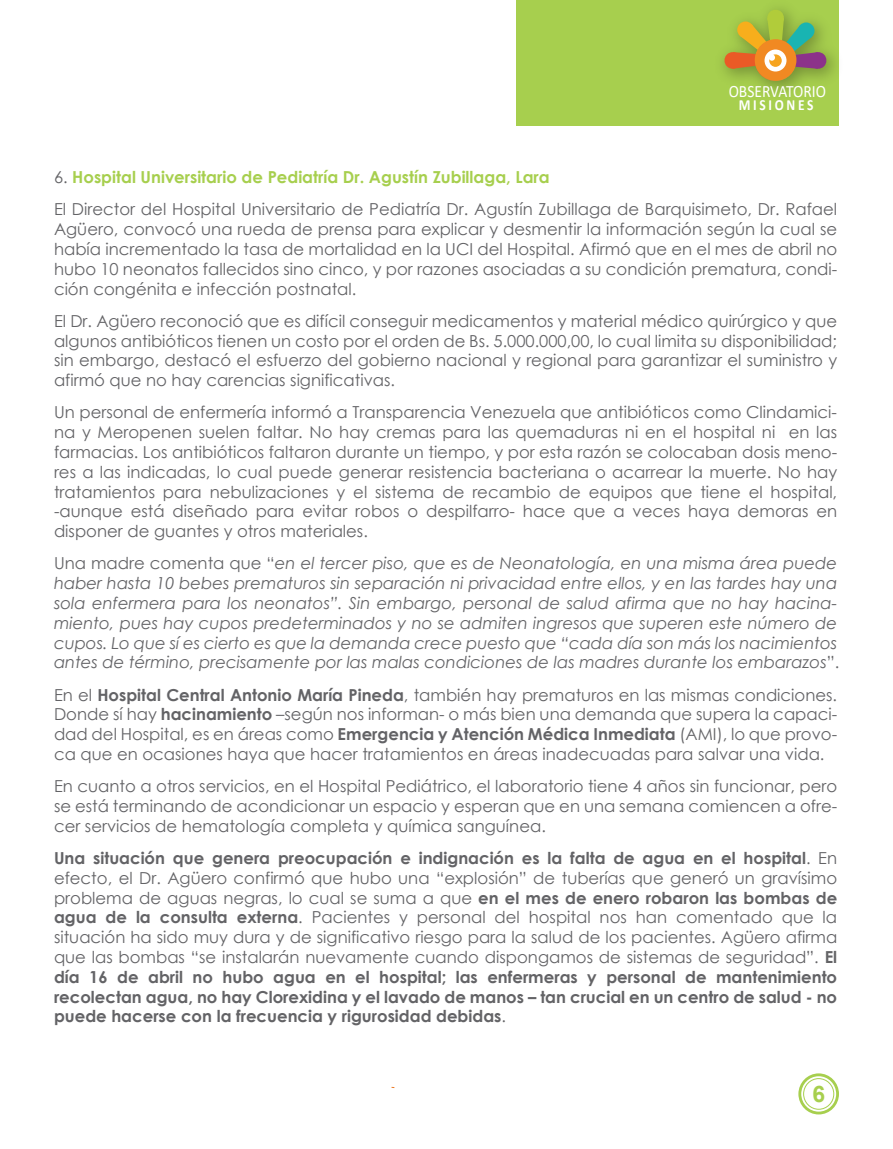
<style>
.page{position:relative;width:893px;height:1149px;background:#fff}
.page>*{position:absolute;margin:0;border:0;box-sizing:border-box;transform-origin:0 0}
.t1{font:700 22.8px "Arial";color:#a7cf4e}
.t2{font:17.4px "Calibri";color:#fff;scale:.89 1}
.t3{font:16.5px/19.8px "Century Gothic";color:#636366;text-align:justify}
.t4{font:italic 16.5px/19.8px "Century Gothic";color:#636366}
.t5{font:700 15.45px "Calibri";letter-spacing:.2em;color:#fff;scale:.87 1}
.s1{font-weight:700;color:#a7cf4e}
.s2{font-style:normal}
.s3{font-weight:700}
</style>
<div class="page">
<div style="left:517px;top:0;width:322px;height:125px;background:#a7cf4e"></div>
<svg style="left:724px;top:9px;width:103px;height:74px"></svg>
<div style="left:755px;top:39px;width:41px;height:42px;background:#f18922;border-radius:50%"></div>
<div style="left:764px;top:49px;width:22px;height:22px;background:#fff;border-radius:50%"></div>
<div style="left:769px;top:54px;width:13px;height:13px;background:#f6a41f;border-radius:50%"></div>
<div style="left:769px;top:54px;width:6px;height:7px;background:#fff;border-radius:50%"></div>
<svg style="left:800px;top:1074px;width:37px;height:38px"></svg>
<div style="left:798px;top:1072px;width:41px;height:42px;border:3px solid #a7cf4e;border-radius:50%"></div>
<div style="left:803px;top:1077px;width:31px;height:32px;border:1px solid #a7cf4e;border-radius:50%"></div>
<p class="t2" style="left:729px;top:79px;width:111px">OBSERVATORIO</p>
<p class="t5" style="left:739px;top:94px;width:88px">MISIONES</p>
<p class="t3" style="left:54px;top:161px;width:785px;line-height:32.1px">6. <span class="s1">Hospital Universitario de Pediatría Dr. Agustín Zubillaga, Lara<br></span>El Director del Hospital Universitario de Pediatría Dr. Agustín Zubillaga de Barquisimeto, Dr. Rafael</p>
<p class="t3" style="left:54px;top:219px;width:785px">Agüero, convocó una rueda de prensa para explicar y desmentir la información según la cual se había incrementado la tasa de mortalidad en la UCI del Hospital. Afirmó que en el mes de abril no hubo 10 neonatos fallecidos sino cinco, y por razones asociadas a su condición prematura, condi&shy;ción congénita e infección postnatal.</p>
<p class="t3" style="left:54px;top:310px;width:785px">El Dr. Agüero reconoció que es difícil conseguir medicamentos y material médico quirúrgico y que algunos antibióticos tienen un costo por el orden de Bs. 5.000.000,00, lo cual limita su disponibilidad; sin embargo, destacó el esfuerzo del gobierno nacional y regional para garantizar el suministro y afirmó que no hay carencias significativas.</p>
<p class="t3" style="left:54px;top:402px;width:785px">Un personal de enfermería informó a Transparencia Venezuela que antibióticos como Clindamici&shy;na y Meropenen suelen faltar. No hay cremas para las quemaduras ni en el hospital ni en las farmacias. Los antibióticos faltaron durante un tiempo, y por esta razón se colocaban dosis meno&shy;res a las indicadas, lo cual puede generar resistencia bacteriana o acarrear la muerte. No hay tratamientos para nebulizaciones y el sistema de recambio de equipos que tiene el hospital, -aunque está diseñado para evitar robos o despilfarro- hace que a veces haya demoras en disponer de guantes y otros materiales.</p>
<p class="t4" style="left:54px;top:553px;width:787px"><span class="s2">Una madre comenta que “</span>en el tercer piso, que es de Neonatología, en una misma área puede haber hasta 10 bebes prematuros sin separación ni privacidad entre ellos, y en las tardes hay una sola enfermera para los neonatos”. Sin embargo, personal de salud afirma que no hay hacina&shy;miento, pues hay cupos predeterminados y no se admiten ingresos que superen este número de cupos. Lo que sí es cierto es que la demanda crece puesto que “cada día son más los nacimientos antes de término, precisamente por las malas condiciones de las madres durante los embarazos<span class="s2">”.</span></p>
<p class="t3" style="left:54px;top:684px;width:785px">En el <span class="s3">Hospital Central Antonio María Pineda</span>, también hay prematuros en las mismas condiciones.<br>Donde sí hay <span class="s3">hacinamiento</span> –según nos informan- o más bien una demanda que supera la capaci&shy;dad del Hospital, es en áreas como <span class="s3">Emergencia y Atención Médica Inmediata</span> (AMI), lo que provo&shy;ca que en ocasiones haya que hacer tratamientos en áreas inadecuadas para salvar una vida.</p>
<p class="t3" style="left:54px;top:775px;width:785px">En cuanto a otros servicios, en el Hospital Pediátrico, el laboratorio tiene 4 años sin funcionar, pero se está terminando de acondicionar un espacio y esperan que en una semana comiencen a ofre&shy;cer servicios de hematología completa y química sanguínea.</p>
<p class="t3" style="left:54px;top:847px;width:785px"><span class="s3">Una situación que genera preocupación e indignación es la falta de agua en el hospital</span>. En efecto, el Dr. Agüero confirmó que hubo una “explosión” de tuberías que generó un gravísimo problema de aguas negras, lo cual se suma a que <span class="s3">en el mes de enero robaron las bombas de agua de la consulta externa</span>. Pacientes y personal del hospital nos han comentado que la situación ha sido muy dura y de significativo riesgo para la salud de los pacientes. Agüero afirma que las bombas “se instalarán nuevamente cuando dispongamos de sistemas de seguridad”. <span class="s3">El día 16 de abril no hubo agua en el hospital; las enfermeras y personal de mantenimiento recolectan agua, no hay Clorexidina y el lavado de manos – tan crucial en un centro de salud - no puede hacerse con la frecuencia y rigurosidad debidas</span>.</p>
<h1 class="t1" style="left:812px;top:1077px;width:14px">6</h1>
</div>
